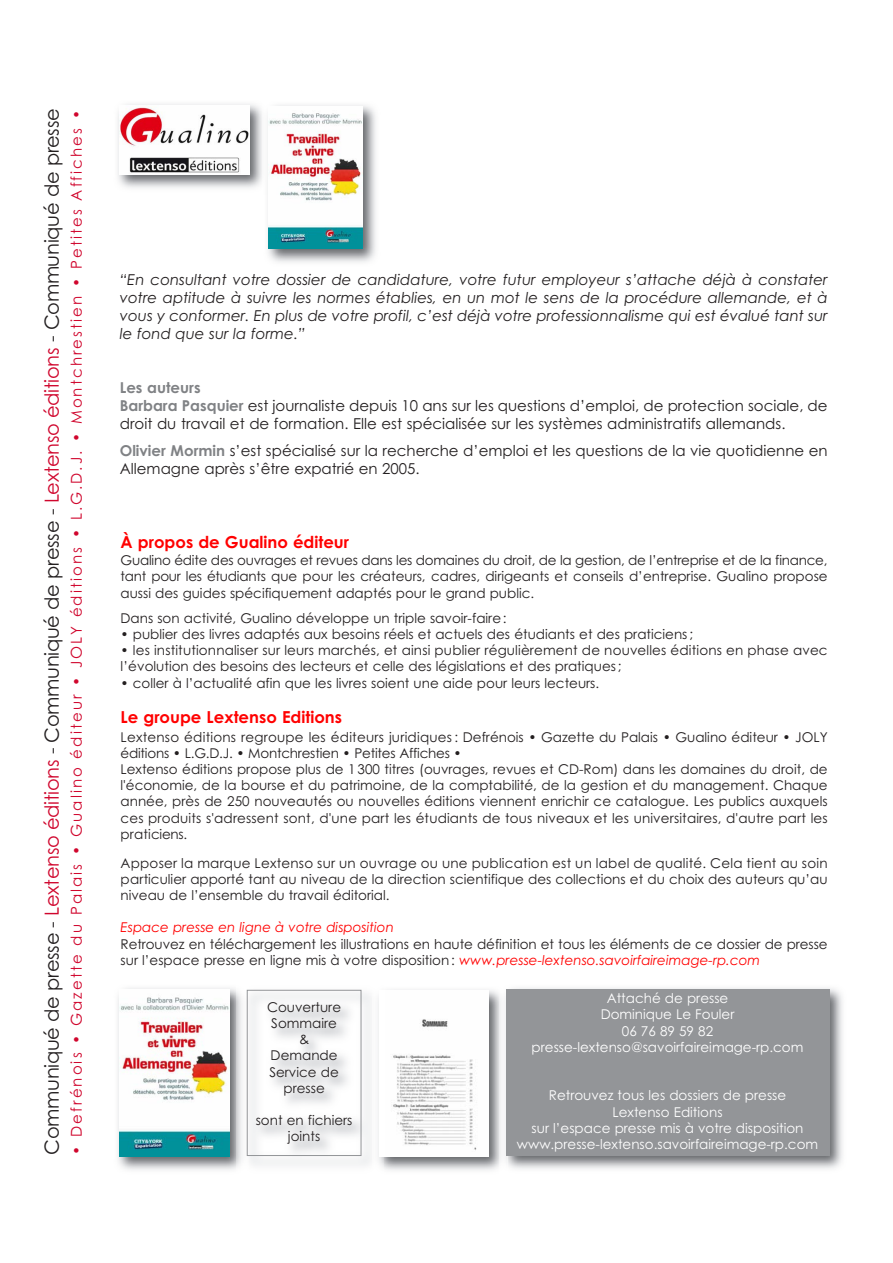
<style>
.page{position:relative;width:893px;height:1263px;background:#fff}
.page>*{position:absolute;margin:0;border:0;box-sizing:border-box;transform-origin:0 0}
.t1{font:19.5px "Century Gothic";letter-spacing:-.015em;color:#231f20}
.t2{font:700 16.5px "Century Gothic";color:#f00}
.t3{font:15px/18px "Century Gothic";color:#231f20}
.t4{font:italic 15px/18px "Century Gothic";color:#231f20;text-align:justify}
.t5{font:15px "Century Gothic";letter-spacing:.14em;color:#d0062d}
.t6{font:13.5px/16.2px "Century Gothic";color:#231f20}
.t7{font:13.5px/16.2px "Century Gothic";color:#fff;text-align:center}
.t8{font:italic 13.5px "Century Gothic";color:#f00}
.s1{color:#d0062d}
.s2{font-weight:700;color:#808285}
.s3{font-style:italic;color:#f00}
</style>
<div class="page">
<img style="left:118px;top:988px;width:253px;height:182px">
<img style="left:119px;top:990px;width:110px;height:167px">
<img style="left:384px;top:990px;width:115px;height:181px">
<img style="left:384px;top:991px;width:104px;height:166px">
<img style="left:507px;top:988px;width:336px;height:181px">
<div style="left:506px;top:989px;width:323px;height:167px;background:#939598"></div>
<img style="left:237px;top:988px;width:12px;height:182px">
<img style="left:378px;top:999px;width:6px;height:169px">
<img style="left:379px;top:999px;width:5px;height:158px">
<div style="left:247px;top:990px;width:114px;height:166px;border:1px solid #939598"></div>
<img style="left:118px;top:104px;width:144px;height:84px">
<img style="left:119px;top:105px;width:130px;height:70px">
<img style="left:267px;top:105px;width:109px;height:158px">
<img style="left:267px;top:105px;width:2px;height:89px">
<img style="left:269px;top:107px;width:93px;height:141px">
<h1 class="t1" style="left:41px;top:1155px;width:1048px;rotate:-90deg">Communiqué de presse - <span class="s1">Lextenso éditions</span> - Communiqué de presse - <span class="s1">Lextenso éditions</span> - Communiqué de presse</h1>
<p class="t5" style="left:68px;top:1155px;width:1046px;rotate:-90deg">• Defrénois • Gazette du Palais • Gualino éditeur • JOLY éditions • L.G.D.J. • Montchrestien • Petites Affiches •</p>
<p class="t4" style="left:120px;top:271px;width:709px">“En consultant votre dossier de candidature, votre futur employeur s’attache déjà à constater votre aptitude à suivre les normes établies, en un mot le sens de la procédure allemande, et à vous y conformer. En plus de votre profil, c’est déjà votre professionnalisme qui est évalué tant sur le fond que sur la forme.”</p>
<p class="t3" style="left:120px;top:379px;width:709px"><span class="s2">Les auteurs<br>Barbara Pasquier</span> est journaliste depuis 10 ans sur les questions d’emploi, de protection sociale, de droit du travail et de formation. Elle est spécialisée sur les systèmes administratifs allemands.</p>
<p class="t3" style="left:120px;top:442px;width:709px"><span class="s2">Olivier Mormin</span> s’est spécialisé sur la recherche d’emploi et les questions de la vie quotidienne en<br>Allemagne après s’être expatrié en 2005.</p>
<p class="t2" style="left:121px;top:532px;width:230px">À propos de Gualino éditeur</p>
<p class="t6" style="left:121px;top:552px;width:709px;text-align:justify">Gualino édite des ouvrages et revues dans les domaines du droit, de la gestion, de l’entreprise et de la finance, tant pour les étudiants que pour les créateurs, cadres, dirigeants et conseils d’entreprise. Gualino propose aussi des guides spécifiquement adaptés pour le grand public.</p>
<p class="t6" style="left:121px;top:610px;width:388px">Dans son activité, Gualino développe un triple savoir-faire :</p>
<p class="t6" style="left:121px;top:626px;width:574px">• publier des livres adaptés aux besoins réels et actuels des étudiants et des praticiens ;</p>
<p class="t6" style="left:121px;top:642px;width:709px">• les institutionnaliser sur leurs marchés, et ainsi publier régulièrement de nouvelles éditions en phase avec l’évolution des besoins des lecteurs et celle des législations et des pratiques ;</p>
<p class="t6" style="left:121px;top:675px;width:480px">• coller à l’actualité afin que les livres soient une aide pour leurs lecteurs.</p>
<p class="t2" style="left:121px;top:708px;width:223px">Le groupe Lextenso Editions</p>
<p class="t6" style="left:121px;top:729px;width:709px">Lextenso éditions regroupe les éditeurs juridiques : Defrénois • Gazette du Palais • Gualino éditeur • JOLY éditions • L.G.D.J. • Montchrestien • Petites Affiches •<br>Lextenso éditions propose plus de 1 300 titres (ouvrages, revues et CD-Rom) dans les domaines du droit, de l'économie, de la bourse et du patrimoine, de la comptabilité, de la gestion et du management. Chaque année, près de 250 nouveautés ou nouvelles éditions viennent enrichir ce catalogue. Les publics auxquels ces produits s'adressent sont, d'une part les étudiants de tous niveaux et les universitaires, d'autre part les praticiens.</p>
<p class="t6" style="left:121px;top:855px;width:709px;text-align:justify">Apposer la marque Lextenso sur un ouvrage ou une publication est un label de qualité. Cela tient au soin particulier apporté tant au niveau de la direction scientifique des collections et du choix des auteurs qu’au niveau de l’ensemble du travail éditorial.</p>
<p class="t8" style="left:121px;top:920px;width:275px">Espace presse en ligne à votre disposition</p>
<p class="t6" style="left:121px;top:936px;width:709px">Retrouvez en téléchargement les illustrations en haute définition et tous les éléments de ce dossier de presse sur l’espace presse en ligne mis à votre disposition: <span class="s3">www.presse-lextenso.savoirfaireimage-rp.com</span></p>
<p class="t6" style="left:267px;top:999px;width:75px;text-align:center">Couverture<br>Sommaire &amp;<br>Demande<br>Service de presse</p>
<p class="t6" style="left:256px;top:1112px;width:98px;text-align:center">sont en fichiers joints</p>
<p class="t7" style="left:532px;top:990px;width:273px">Attaché de presse<br>Dominique Le Fouler<br>06 76 89 59 82 presse-lextenso@savoirfaireimage-rp.com</p>
<p class="t7" style="left:532px;top:1088px;width:273px">Retrouvez tous les dossiers de presse<br>Lextenso Editions<br>sur l’espace presse mis à votre disposition</p>
<p class="t7" style="left:517px;top:1136px;width:303px">www.presse-lextenso.savoirfaireimage-rp.com</p>
</div>
